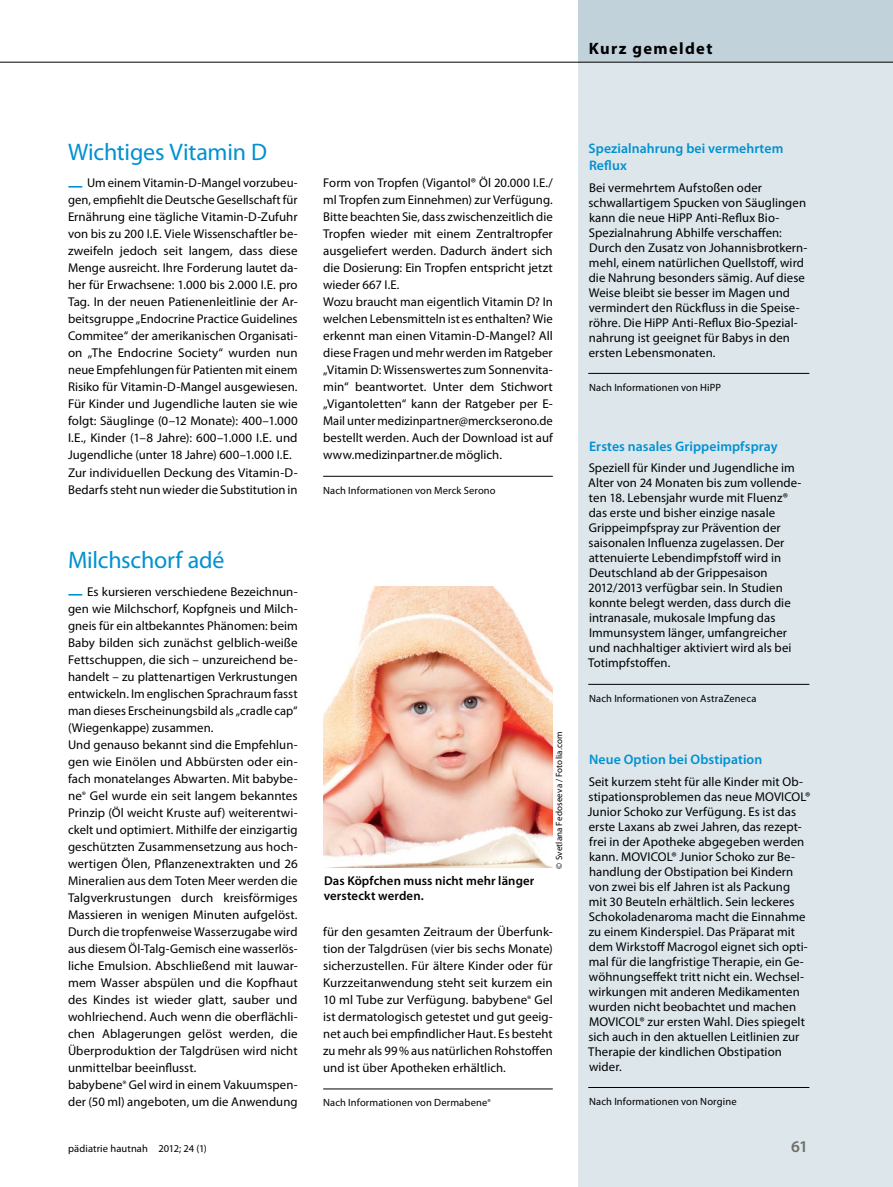
<style>
.page{position:relative;width:893px;height:1187px;background:#fff}
.page>*{position:absolute;margin:0;border:0;box-sizing:border-box;transform-origin:0 0}
.t1{font:24px "Myriad Pro";letter-spacing:-.01em;color:#0091d1}
.t2{font:700 16.5px "Myriad Pro";letter-spacing:.08em;color:#000}
.t3{font:600 16.5px "Myriad Pro";color:#6d6e67}
.t4{font:600 13.8px/17px "Myriad Pro";letter-spacing:.005em;color:#0091d1}
.t5{font:12.75px/17px "Myriad Pro";letter-spacing:.005em;color:#000}
.t6{font:600 12.75px/15px "Myriad Pro";letter-spacing:.01em;color:#000}
.t7{font:10.5px "Myriad Pro";letter-spacing:.015em;color:#000}
.t8{font:9px "Myriad Pro";letter-spacing:.015em;color:#000}
.s1{font-weight:700;font-size:16.65px;color:#0091d1}
.s2{font-family:"Minion Pro";font-weight:700}
</style>
<div class="page">
<hr style="left:323px;top:476px;width:230px;height:1px;background:#000">
<hr style="left:323px;top:1088px;width:230px;height:1px;background:#000">
<div style="left:578px;top:0;width:315px;height:63px;background:#c1d2db"></div>
<div style="left:578px;top:63px;width:315px;height:1123px;background:#dce6eb"></div>
<hr style="left:588px;top:373px;width:221px;height:1px;background:#000">
<hr style="left:588px;top:684px;width:221px;height:1px;background:#000">
<hr style="left:588px;top:1087px;width:221px;height:1px;background:#000">
<img style="left:323px;top:586px;width:230px;height:281px">
<hr style="left:0;top:62px;width:893px;height:1px;background:#000">
<p class="t2" style="left:589px;top:37px;width:125px">Kurz gemeldet</p>
<h1 class="t1" style="left:68px;top:137px;width:201px">Wichtiges Vitamin D</h1>
<p class="t5" style="left:68px;top:174px;width:231px"><span class="s1">—</span> Um einem Vitamin-D-Mangel vorzubeu&shy;gen, empfiehlt die Deutsche Gesellschaft für Ernährung eine tägliche Vitamin-D-Zufuhr von bis zu 200 I.E. Viele Wissenschaftler be&shy;zweifeln jedoch seit langem, dass diese Menge ausreicht. Ihre Forderung lautet da&shy;her für Erwachsene: 1.000 bis 2.000 I.E. pro Tag. In der neuen Patienenleitlinie der Ar&shy;beitsgruppe „Endocrine Practice Guidelines Commitee“ der amerikanischen Organisati&shy;on „The Endocrine Society“ wurden nun neue Empfehlungen für Patienten mit einem Risiko für Vitamin-D-Mangel ausgewiesen.<br>Für Kinder und Jugendliche lauten sie wie folgt: Säuglinge (0–12 Monate): 400–1.000<br>I.E., Kinder (1–8 Jahre): 600–1.000 I.E. und Jugendliche (unter 18 Jahre) 600–1.000 I.E.<br>Zur individuellen Deckung des Vitamin-D-Bedarfs steht nun wieder die Substitution in</p>
<h1 class="t1" style="left:68px;top:545px;width:158px">Milchschorf adé</h1>
<p class="t5" style="left:68px;top:582px;width:231px"><span class="s1">—</span> Es kursieren verschiedene Bezeichnun&shy;gen wie Milchschorf, Kopfgneis und Milch&shy;gneis für ein altbekanntes Phänomen: beim Baby bilden sich zunächst gelblich-weiße Fettschuppen, die sich – unzureichend be&shy;handelt – zu plattenartigen Verkrustungen entwickeln. Im englischen Sprachraum fasst man dieses Erscheinungsbild als „cradle cap“ (Wiegenkappe) zusammen.<br>Und genauso bekannt sind die Empfehlun&shy;gen wie Einölen und Abbürsten oder ein&shy;fach monatelanges Abwarten. Mit babybe&shy;ne<span class="s2">®</span> Gel wurde ein seit langem bekanntes Prinzip (Öl weicht Kruste auf) weiterentwi&shy;ckelt und optimiert. Mithilfe der einzigartig geschützten Zusammensetzung aus hoch&shy;wertigen Ölen, Pflanzenextrakten und 26<br>Mineralien aus dem Toten Meer werden die Talgverkrustungen durch kreisförmiges Massieren in wenigen Minuten aufgelöst.<br>Durch die tropfenweise Wasserzugabe wird aus diesem Öl-Talg-Gemisch eine wasserlös&shy;liche Emulsion. Abschließend mit lauwar&shy;mem Wasser abspülen und die Kopfhaut des Kindes ist wieder glatt, sauber und wohlriechend. Auch wenn die oberflächli&shy;chen Ablagerungen gelöst werden, die Überproduktion der Talgdrüsen wird nicht unmittelbar beeinflusst.<br>babybene<span class="s2">®</span> Gel wird in einem Vakuumspen&shy;der (50 ml) angeboten, um die Anwendung</p>
<p class="t5" style="left:323px;top:174px;width:231px">Form von Tropfen (Vigantol® Öl 20.000 I.E./ ml Tropfen zum Einnehmen) zur Verfügung.<br>Bitte beachten Sie, dass zwischenzeitlich die Tropfen wieder mit einem Zentraltropfer ausgeliefert werden. Dadurch ändert sich die Dosierung: Ein Tropfen entspricht jetzt wieder 667 I.E.<br>Wozu braucht man eigentlich Vitamin D? In welchen Lebensmitteln ist es enthalten? Wie erkennt man einen Vitamin-D-Mangel? All diese Fragen und mehr werden im Ratgeber „Vitamin D: Wissenswertes zum Sonnenvita&shy;min“ beantwortet. Unter dem Stichwort „Vigantoletten“ kann der Ratgeber per E-Mail unter medizinpartner@merckserono.de bestellt werden. Auch der Download ist auf www.medizinpartner.de möglich.</p>
<p class="t7" style="left:323px;top:483px;width:174px">Nach Informationen von Merck Serono</p>
<p class="t6" style="left:324px;top:872px;width:212px">Das Köpfchen muss nicht mehr länger versteckt werden.</p>
<p class="t8" style="left:554px;top:868px;width:139px;rotate:-90deg">© Svetlana Fedoseeva / Fotolia.com</p>
<p class="t5" style="left:323px;top:923px;width:231px;text-align:justify">für den gesamten Zeitraum der Überfunk&shy;tion der Talgdrüsen (vier bis sechs Monate) sicherzustellen. Für ältere Kinder oder für Kurzzeitanwendung steht seit kurzem ein 10 ml Tube zur Verfügung. babybene<span class="s2">®</span> Gel ist dermatologisch getestet und gut geeig&shy;net auch bei empfindlicher Haut. Es besteht zu mehr als 99% aus natürlichen Rohstoffen und ist über Apotheken erhältlich.</p>
<p class="t7" style="left:323px;top:1096px;width:169px">Nach Informationen von Dermabene<span class="s2">®</span></p>
<p class="t4" style="left:589px;top:140px;width:196px">Spezialnahrung bei vermehrtem<br>Reflux</p>
<p class="t5" style="left:588px;top:179px;width:220px;line-height:15px">Bei vermehrtem Aufstoßen oder schwallartigem Spucken von Säuglingen kann die neue HiPP Anti-Reflux Bio-Spezialnahrung Abhilfe verschaffen:<br>Durch den Zusatz von Johannisbrotkern&shy;mehl, einem natürlichen Quellstoff, wird die Nahrung besonders sämig. Auf diese Weise bleibt sie besser im Magen und vermindert den Rückfluss in die Speise&shy;röhre. Die HiPP Anti-Reflux Bio-Spezial&shy;nahrung ist geeignet für Babys in den ersten Lebensmonaten.</p>
<p class="t7" style="left:589px;top:380px;width:133px">Nach Informationen von HiPP</p>
<p class="t4" style="left:589px;top:437px;width:190px">Erstes nasales Grippeimpfspray</p>
<p class="t5" style="left:588px;top:460px;width:215px;line-height:15px">Speziell für Kinder und Jugendliche im Alter von 24 Monaten bis zum vollende&shy;ten 18. Lebensjahr wurde mit Fluenz® das erste und bisher einzige nasale Grippeimpfspray zur Prävention der saisonalen Influenza zugelassen. Der attenuierte Lebendimpfstoff wird in Deutschland ab der Grippesaison 2012/2013 verfügbar sein. In Studien konnte belegt werden, dass durch die intranasale, mukosale Impfung das Immunsystem länger, umfangreicher und nachhaltiger aktiviert wird als bei Totimpfstoffen.</p>
<p class="t7" style="left:589px;top:691px;width:169px">Nach Informationen von AstraZeneca</p>
<p class="t4" style="left:589px;top:750px;width:175px">Neue Option bei Obstipation</p>
<p class="t5" style="left:588px;top:773px;width:224px;line-height:15px">Seit kurzem steht für alle Kinder mit Ob&shy;stipationsproblemen das neue MOVICOL® Junior Schoko zur Verfügung. Es ist das erste Laxans ab zwei Jahren, das rezept&shy;frei in der Apotheke abgegeben werden kann. MOVICOL® Junior Schoko zur Be&shy;handlung der Obstipation bei Kindern von zwei bis elf Jahren ist als Packung<br>mit 30 Beuteln erhältlich. Sein leckeres Schokoladenaroma macht die Einnahme zu einem Kinderspiel. Das Präparat mit dem Wirkstoff Macrogol eignet sich opti&shy;mal für die langfristige Therapie, ein Ge&shy;wöhnungseffekt tritt nicht ein. Wechsel&shy;wirkungen mit anderen Medikamenten wurden nicht beobachtet und machen MOVICOL® zur ersten Wahl. Dies spiegelt sich auch in den aktuellen Leitlinien zur Therapie der kindlichen Obstipation wider.</p>
<p class="t7" style="left:589px;top:1094px;width:149px">Nach Informationen von Norgine</p>
<p class="t7" style="left:68px;top:1141px;width:140px">pädiatrie hautnah 2012; 24 (1)</p>
<p class="t3" style="left:791px;top:1135px;width:18px">61</p>
</div>
